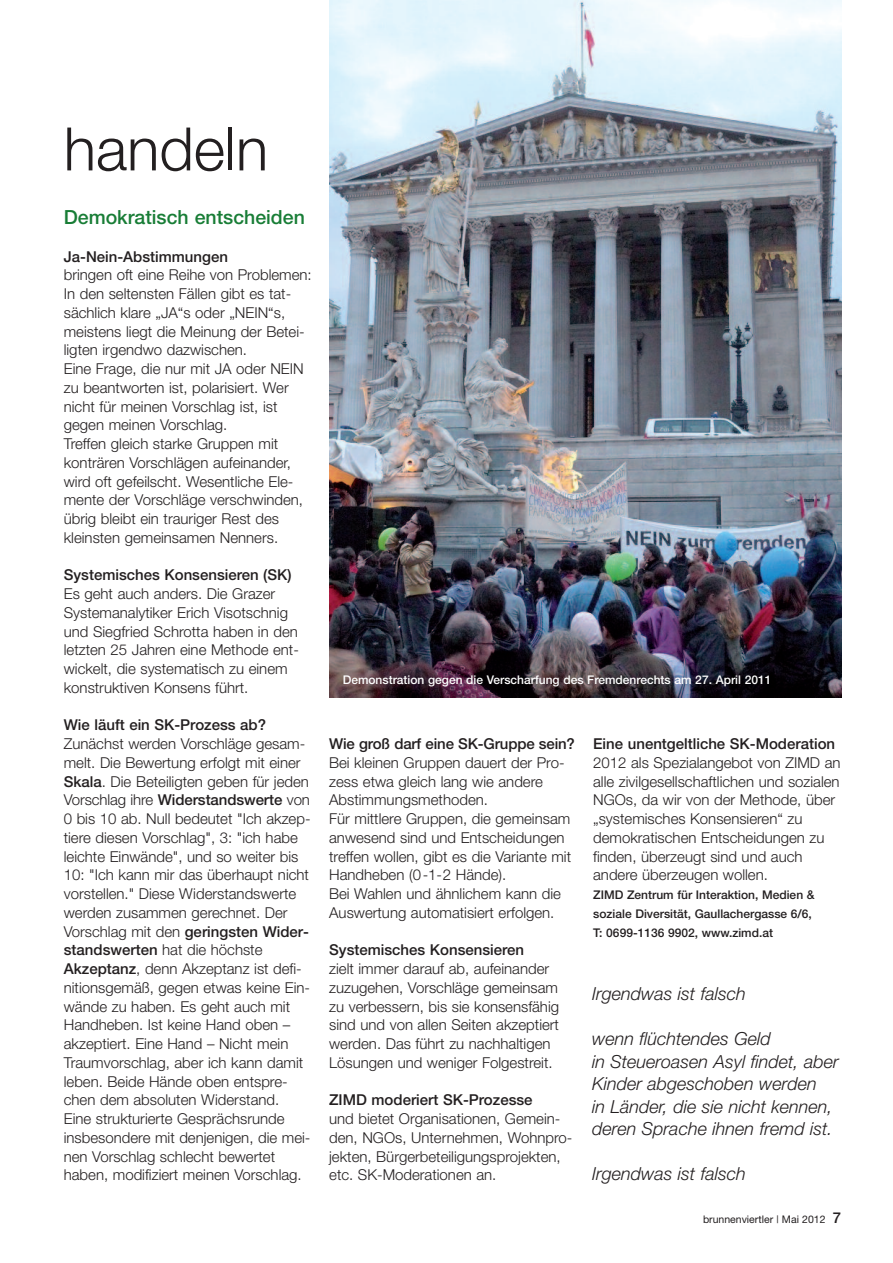
<style>
.page{position:relative;width:893px;height:1263px;background:#fff}
.page>*{position:absolute;margin:0;border:0;box-sizing:border-box;transform-origin:0 0}
.t1{font:300 60px "Helvetica Neue";color:#231f20}
.t2{font:500 19.5px "Helvetica Neue";color:#187d36}
.t3{font:italic 300 18px/22.5px "Helvetica Neue";color:#231f20}
.t4{font:300 15px/18.8px "Helvetica Neue";color:#231f20}
.t5{font:500 15px "Helvetica Neue";color:#231f20}
.t6{font:500 12px/18.8px "Helvetica Neue";color:#231f20}
.t7{font:500 12px "Helvetica Neue";color:#fff}
.t8{font:10.5px "Helvetica Neue";color:#231f20}
.s1{font-weight:500}
.s2{font-weight:500;font-size:15px}
</style>
<div class="page">
<img style="left:330px;top:0;width:512px;height:697px">
<h1 class="t1" style="left:64px;top:128px;width:206px">handeln</h1>
<h2 class="t2" style="left:64px;top:210px;width:243px">Demokratisch entscheiden</h2>
<p class="t5" style="left:64px;top:251px;width:166px">Ja-Nein-Abstimmungen</p>
<p class="t4" style="left:64px;top:267px;width:249px">bringen oft eine Reihe von Problemen:<br>In den seltensten Fällen gibt es tat&shy;sächlich klare „JA“s oder „NEIN“s, meistens liegt die Meinung der Betei&shy;ligten irgendwo dazwischen.<br>Eine Frage, die nur mit JA oder NEIN zu beantworten ist, polarisiert. Wer nicht für meinen Vorschlag ist, ist gegen meinen Vorschlag.<br>Treffen gleich starke Gruppen mit konträren Vorschlägen aufeinander, wird oft gefeilscht. Wesentliche Ele&shy;mente der Vorschläge verschwinden, übrig bleibt ein trauriger Rest des kleinsten gemeinsamen Nenners.</p>
<p class="t5" style="left:64px;top:570px;width:229px">Systemisches Konsensieren (SK)</p>
<p class="t4" style="left:64px;top:586px;width:237px">Es geht auch anders. Die Grazer Systemanalytiker Erich Visotschnig und Siegfried Schrotta haben in den letzten 25 Jahren eine Methode ent&shy;wickelt, die systematisch zu einem konstruktiven Konsens führt.</p>
<p class="t5" style="left:64px;top:720px;width:204px">Wie läuft ein SK-Prozess ab?</p>
<p class="t4" style="left:64px;top:736px;width:248px">Zunächst werden Vorschläge gesam&shy;melt. Die Bewertung erfolgt mit einer <span class="s1">Skala</span>. Die Beteiligten geben für jeden Vorschlag ihre <span class="s1">Widerstandswerte</span> von 0 bis 10 ab. Null bedeutet "Ich akzep&shy;tiere diesen Vorschlag", 3: "ich habe leichte Einwände", und so weiter bis 10: "Ich kann mir das überhaupt nicht vorstellen." Diese Widerstandswerte werden zusammen gerechnet. Der Vorschlag mit den <span class="s1">geringsten Wider&shy;standswerten</span> hat die höchste <span class="s1">Akzeptanz</span>, denn Akzeptanz ist defi&shy;nitionsgemäß, gegen etwas keine Ein&shy;wände zu haben. Es geht auch mit Handheben. Ist keine Hand oben – akzeptiert. Eine Hand – Nicht mein Traumvorschlag, aber ich kann damit leben. Beide Hände oben entspre&shy;chen dem absoluten Widerstand.<br>Eine strukturierte Gesprächsrunde insbesondere mit denjenigen, die mei&shy;nen Vorschlag schlecht bewertet haben, modifiziert meinen Vorschlag.</p>
<p class="t7" style="left:343px;top:675px;width:430px">Demonstration gegen die Verscharfung des Fremdenrechts am 27. April 2011</p>
<p class="t5" style="left:329px;top:738px;width:247px">Wie groß darf eine SK-Gruppe sein?</p>
<p class="t4" style="left:329px;top:754px;width:243px">Bei kleinen Gruppen dauert der Pro&shy;zess etwa gleich lang wie andere Abstimmungsmethoden.<br>Für mittlere Gruppen, die gemeinsam anwesend sind und Entscheidungen treffen wollen, gibt es die Variante mit Handheben (0-1-2 Hände).<br>Bei Wahlen und ähnlichem kann die Auswertung automatisiert erfolgen.</p>
<p class="t5" style="left:329px;top:945px;width:196px">Systemisches Konsensieren</p>
<p class="t4" style="left:329px;top:961px;width:231px">zielt immer darauf ab, aufeinander zuzugehen, Vorschläge gemeinsam zu verbessern, bis sie konsensfähig sind und von allen Seiten akzeptiert werden. Das führt zu nachhaltigen Lösungen und weniger Folgestreit.</p>
<p class="t5" style="left:329px;top:1095px;width:205px">ZIMD moderiert SK-Prozesse</p>
<p class="t4" style="left:329px;top:1111px;width:245px">und bietet Organisationen, Gemein&shy;den, NGOs, Unternehmen, Wohnpro&shy;jekten, Bürgerbeteiligungsprojekten, etc. SK-Moderationen an.</p>
<p class="t5" style="left:593px;top:738px;width:243px">Eine unentgeltliche SK-Moderation</p>
<p class="t4" style="left:593px;top:754px;width:249px">2012 als Spezialangebot von ZIMD an alle zivilgesellschaftlichen und sozialen NGOs, da wir von der Methode, über „systemisches Konsensieren“ zu demokratischen Entscheidungen zu finden, überzeugt sind und auch andere überzeugen wollen.</p>
<p class="t6" style="left:593px;top:887px;width:223px">ZIMD Zentrum für Interaktion, Medien &amp; soziale Diversität, Gaullachergasse 6/6,<br>T: 0699-1136 9902, www.zimd.at</p>
<p class="t3" style="left:592px;top:984px;width:155px">Irgendwas ist falsch</p>
<p class="t3" style="left:592px;top:1029px;width:248px">wenn flüchtendes Geld<br>in Steueroasen Asyl findet, aber<br>Kinder abgeschoben werden<br>in Länder, die sie nicht kennen, deren Sprache ihnen fremd ist.</p>
<p class="t3" style="left:592px;top:1164px;width:155px">Irgendwas ist falsch</p>
<p class="t8" style="left:703px;top:1215px;width:140px">brunnenviertler | Mai 2012 <span class="s2">7</span></p>
</div>
